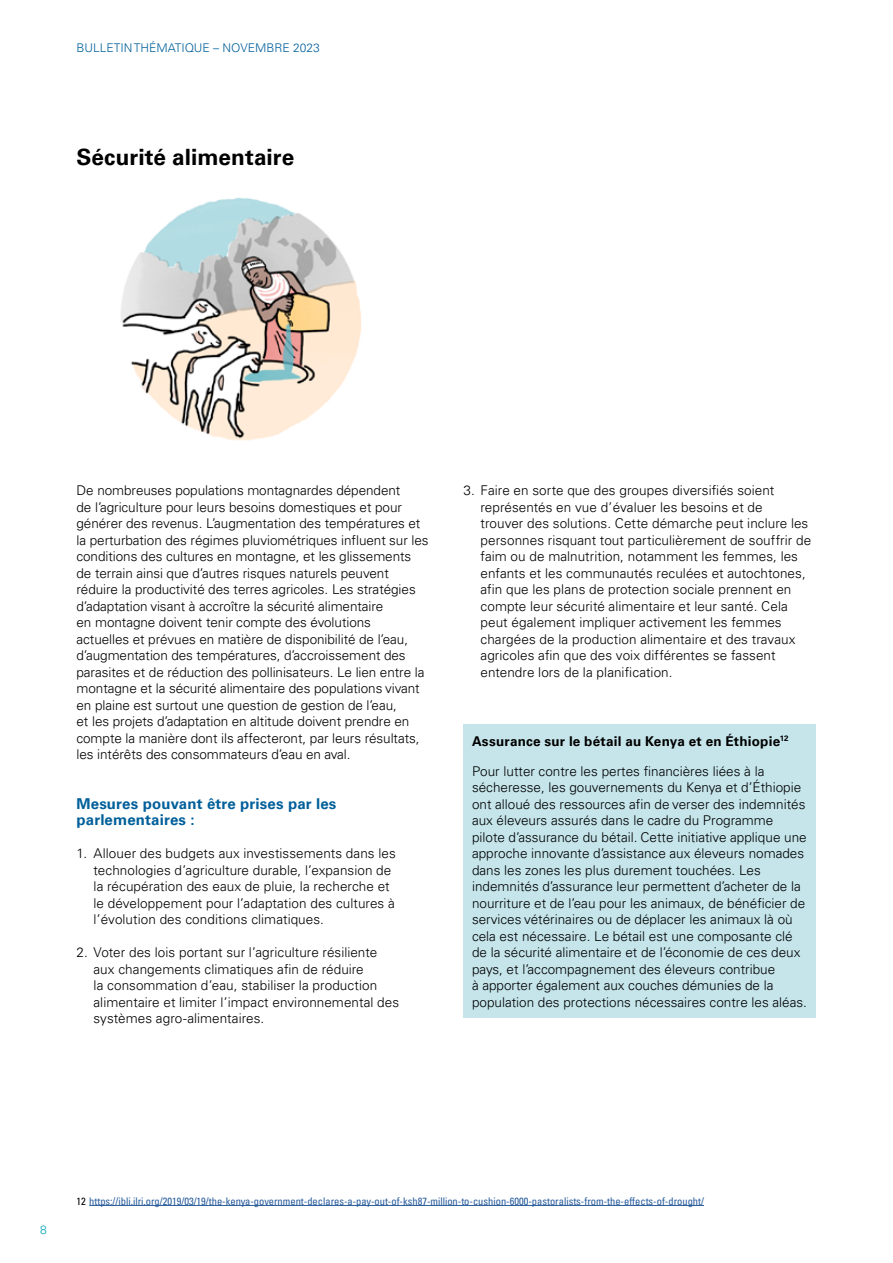
<style>
.page{position:relative;width:893px;height:1263px;background:#fff}
.page>*{position:absolute;margin:0;border:0;box-sizing:border-box;transform-origin:0 0}
.t1{font:700 22.5px "Univers";color:#000}
.t2{font:700 15px/16.5px "Univers";letter-spacing:.01em;color:#005f9a}
.t3{font:300 13.5px/16.5px "Univers";color:#000}
.t4{font:700 13.5px "Univers";letter-spacing:.015em;color:#000}
.t5{font:300 12px "Univers";color:#005f9a}
.t6{font:300 12px "Univers";color:#00a4b7}
.t7{font:condensed 10.5px "Univers";color:#275b9b}
.s1{color:#000}
</style>
<div class="page">
<img style="left:121px;top:197px;width:240px;height:244px">
<div style="left:463px;top:724px;width:353px;height:30px;background:#c5e5eb"></div>
<div style="left:463px;top:741px;width:353px;height:29px;background:#c5e5eb"></div>
<div style="left:463px;top:757px;width:353px;height:261px;background:#c5e5eb"></div>
<hr style="left:89px;top:1205px;width:615px;height:1px;background:#275b9b">
<p class="t5" style="left:77px;top:40px;width:245px">BULLETIN THÉMATIQUE – NOVEMBRE 2023</p>
<h1 class="t1" style="left:77px;top:144px;width:219px">Sécurité alimentaire</h1>
<p class="t3" style="left:77px;top:482px;width:354px">De nombreuses populations montagnardes dépendent<br>de l’agriculture pour leurs besoins domestiques et pour générer des revenus. L’augmentation des températures et la perturbation des régimes pluviométriques influent sur les conditions des cultures en montagne, et les glissements de terrain ainsi que d’autres risques naturels peuvent réduire la productivité des terres agricoles. Les stratégies d’adaptation visant à accroître la sécurité alimentaire<br>en montagne doivent tenir compte des évolutions<br>actuelles et prévues en matière de disponibilité de l’eau, d’augmentation des températures, d’accroissement des parasites et de réduction des pollinisateurs. Le lien entre la montagne et la sécurité alimentaire des populations vivant en plaine est surtout une question de gestion de l’eau,<br>et les projets d’adaptation en altitude doivent prendre en compte la manière dont ils affecteront, par leurs résultats, les intérêts des consommateurs d’eau en aval.</p>
<p class="t2" style="left:77px;top:795px;width:261px">Mesures pouvant être prises par les parlementaires :</p>
<p class="t3" style="left:94px;top:845px;width:304px;text-indent:-17px">1. Allouer des budgets aux investissements dans les technologies d’agriculture durable, l’expansion de la récupération des eaux de pluie, la recherche et le développement pour l’adaptation des cultures à l’évolution des conditions climatiques.</p>
<p class="t3" style="left:94px;top:944px;width:307px;text-indent:-17px">2. Voter des lois portant sur l’agriculture résiliente aux changements climatiques afin de réduire<br>la consommation d’eau, stabiliser la production alimentaire et limiter l’impact environnemental des systèmes agro-alimentaires.</p>
<p class="t3" style="left:480px;top:482px;width:332px;text-indent:-17px">3. Faire en sorte que des groupes diversifiés soient représentés en vue d’évaluer les besoins et de<br>trouver des solutions. Cette démarche peut inclure les personnes risquant tout particulièrement de souffrir de faim ou de malnutrition, notamment les femmes, les enfants et les communautés reculées et autochtones, afin que les plans de protection sociale prennent en compte leur sécurité alimentaire et leur santé. Cela peut également impliquer activement les femmes chargées de la production alimentaire et des travaux agricoles afin que des voix différentes se fassent entendre lors de la planification.</p>
<p class="t4" style="left:472px;top:733px;width:318px">Assurance sur le bétail au Kenya et en Éthiopie<sup>12</sup></p>
<p class="t3" style="left:472px;top:762px;width:336px">Pour lutter contre les pertes financières liées à la sécheresse, les gouvernements du Kenya et d’Éthiopie ont alloué des ressources afin de verser des indemnités aux éleveurs assurés dans le cadre du Programme pilote d’assurance du bétail. Cette initiative applique une approche innovante d’assistance aux éleveurs nomades dans les zones les plus durement touchées. Les indemnités d’assurance leur permettent d’acheter de la nourriture et de l’eau pour les animaux, de bénéficier de services vétérinaires ou de déplacer les animaux là où cela est nécessaire. Le bétail est une composante clé de la sécurité alimentaire et de l’économie de ces deux pays, et l’accompagnement des éleveurs contribue<br>à apporter également aux couches démunies de la population des protections nécessaires contre les aléas.</p>
<p class="t6" style="left:40px;top:1222px;width:8px">8</p>
<p class="t7" style="left:77px;top:1194px;width:629px"><span class="s1">12</span> https://ibli.ilri.org/2019/03/19/the-kenya-government-declares-a-pay-out-of-ksh87-million-to-cushion-6000-pastoralists-from-the-effects-of-drought/</p>
</div>
